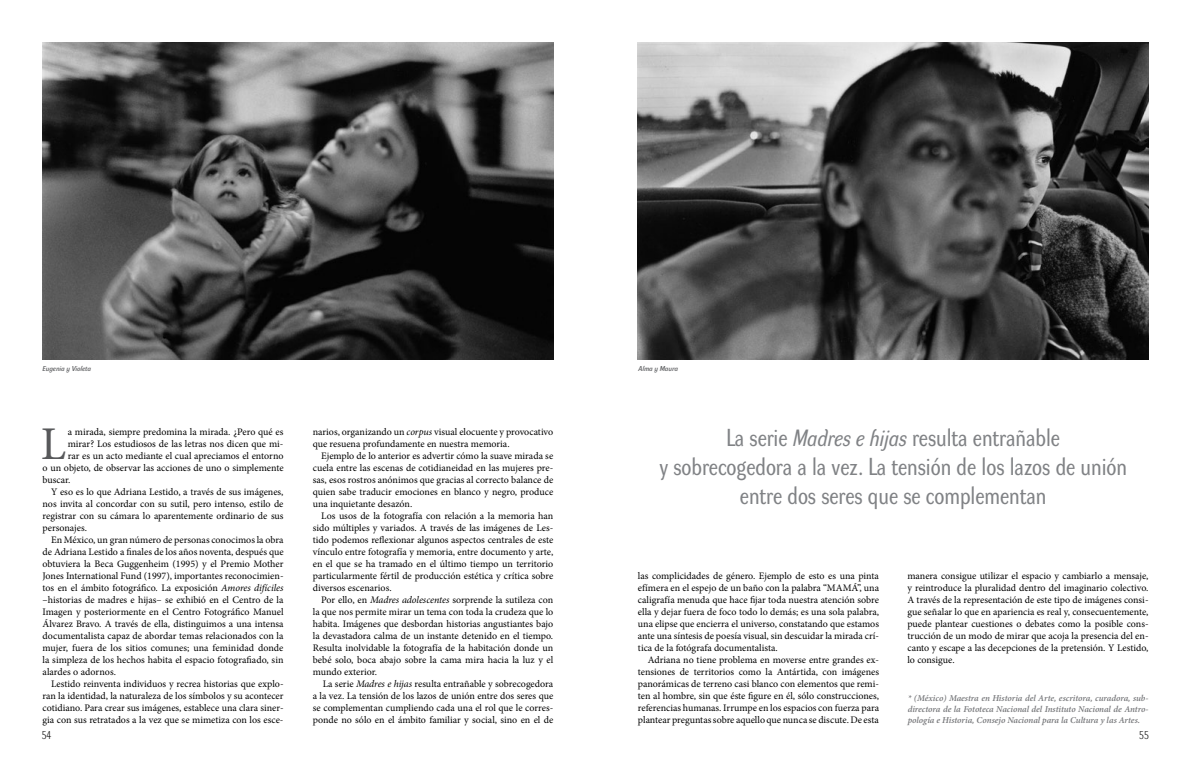
<style>
.page{position:relative;width:1191px;height:766px;background:#fff}
.page>*{position:absolute;margin:0;border:0;box-sizing:border-box;transform-origin:0 0}
.t1{font:46.9px "Minion Pro";color:#58595b}
.t2{font:24px/28.8px "Dynamo Rm Cs Regular Mid Cond";color:#808285;text-align:center}
.t3{font:condensed 11px "Dynamo Lm Cs Light Mid";color:#000}
.t4{font:10px/12px "Minion Pro";color:#000;text-align:justify}
.t5{font:italic 600 9px/11px "Minion Pro";letter-spacing:-.005em;color:#77787b;text-align:justify}
.t6{font:italic 600 7px "Dynamo D Cs";color:#636466}
.s1{font-style:italic}
.s2{font-family:"Dynamo Rm Cs Reg Mid Cond";font-style:italic;font-size:23px}
</style>
<div class="page">
<img style="left:638px;top:43px;width:510px;height:316px">
<img style="left:43px;top:43px;width:510px;height:316px">
<p class="t6" style="left:43px;top:364px;width:50px">Eugenia y Violeta</p>
<p class="t6" style="left:638px;top:364px;width:41px">Alma y Maura</p>
<h1 class="t1" style="left:41px;top:412px;width:27px">L</h1>
<p class="t4" style="left:68px;top:425px;width:217px">a mirada, siempre predomina la mirada. ¿Pero qué es</p>
<p class="t4" style="left:68px;top:437px;width:217px">mirar? Los estudiosos de las letras nos dicen que mi-</p>
<p class="t4" style="left:68px;top:449px;width:217px">rar es un acto mediante el cual apreciamos el entorno</p>
<p class="t4" style="left:43px;top:461px;width:242px">o un objeto, de observar las acciones de uno o simplemente</p>
<p class="t4" style="left:43px;top:473px;width:29px">buscar.</p>
<p class="t4" style="left:51px;top:485px;width:234px">Y eso es lo que Adriana Lestido, a través de sus imágenes,</p>
<p class="t4" style="left:43px;top:497px;width:242px">nos invita al concordar con su sutil, pero intenso, estilo de</p>
<p class="t4" style="left:43px;top:509px;width:242px">registrar con su cámara lo aparentemente ordinario de sus</p>
<p class="t4" style="left:43px;top:521px;width:46px">personajes.</p>
<p class="t4" style="left:51px;top:533px;width:234px">En México, un gran número de personas conocimos la obra</p>
<p class="t4" style="left:43px;top:545px;width:242px">de Adriana Lestido a finales de los años noventa, después que</p>
<p class="t4" style="left:43px;top:557px;width:242px">obtuviera la Beca Guggenheim (1995) y el Premio Mother</p>
<p class="t4" style="left:43px;top:569px;width:242px">Jones International Fund (1997), importantes reconocimien-</p>
<p class="t4" style="left:43px;top:581px;width:242px">tos en el ámbito fotográfico. La exposición <span class="s1">Amores difíciles</span></p>
<p class="t4" style="left:43px;top:593px;width:242px">–historias de madres e hijas– se exhibió en el Centro de la</p>
<p class="t4" style="left:43px;top:605px;width:242px">Imagen y posteriormente en el Centro Fotográfico Manuel</p>
<p class="t4" style="left:43px;top:617px;width:242px">Álvarez Bravo. A través de ella, distinguimos a una intensa</p>
<p class="t4" style="left:43px;top:629px;width:242px">documentalista capaz de abordar temas relacionados con la</p>
<p class="t4" style="left:43px;top:641px;width:242px">mujer, fuera de los sitios comunes; una feminidad donde</p>
<p class="t4" style="left:43px;top:653px;width:242px">la simpleza de los hechos habita el espacio fotografiado, sin</p>
<p class="t4" style="left:43px;top:665px;width:75px">alardes o adornos.</p>
<p class="t4" style="left:51px;top:677px;width:234px">Lestido reinventa individuos y recrea historias que explo-</p>
<p class="t4" style="left:43px;top:689px;width:242px">ran la identidad, la naturaleza de los símbolos y su acontecer</p>
<p class="t4" style="left:43px;top:701px;width:242px">cotidiano. Para crear sus imágenes, establece una clara siner-</p>
<p class="t4" style="left:43px;top:713px;width:242px">gia con sus retratados a la vez que se mimetiza con los esce-</p>
<p class="t4" style="left:313px;top:425px;width:242px">narios, organizando un <span class="s1">corpus</span> visual elocuente y provocativo que resuena profundamente en nuestra memoria.</p>
<p class="t4" style="left:313px;top:449px;width:242px;text-indent:8px">Ejemplo de lo anterior es advertir cómo la suave mirada se cuela entre las escenas de cotidianeidad en las mujeres pre&shy;sas, esos rostros anónimos que gracias al correcto balance de quien sabe traducir emociones en blanco y negro, produce una inquietante desazón.</p>
<p class="t4" style="left:313px;top:509px;width:242px;text-indent:8px">Los usos de la fotografía con relación a la memoria han sido múltiples y variados. A través de las imágenes de Les&shy;tido podemos reflexionar algunos aspectos centrales de este vínculo entre fotografía y memoria, entre documento y arte, en el que se ha tramado en el último tiempo un territorio particularmente fértil de producción estética y crítica sobre diversos escenarios.</p>
<p class="t4" style="left:313px;top:593px;width:242px;text-indent:8px">Por ello, en <span class="s1">Madres adolescentes</span> sorprende la sutileza con la que nos permite mirar un tema con toda la crudeza que lo habita. Imágenes que desbordan historias angustiantes bajo la devastadora calma de un instante detenido en el tiempo.<br>Resulta inolvidable la fotografía de la habitación donde un bebé solo, boca abajo sobre la cama mira hacia la luz y el mundo exterior.</p>
<p class="t4" style="left:313px;top:677px;width:242px;text-indent:10px">La serie <span class="s1">Madres e hijas</span> resulta entrañable y sobrecogedora a la vez. La tensión de los lazos de unión entre dos seres que se complementan cumpliendo cada una el rol que le corres&shy;ponde no sólo en el ámbito familiar y social, sino en el de</p>
<h2 class="t2" style="left:659px;top:423px;width:469px">La serie <span class="s2">Madres e hijas</span> resulta entrañable<br>y sobrecogedora a la vez. La tensión de los lazos de unión entre dos seres que se complementan</h2>
<p class="t4" style="left:638px;top:570px;width:243px">las complicidades de género. Ejemplo de esto es una pinta efímera en el espejo de un baño con la palabra “MAMÁ”, una caligrafía menuda que hace fijar toda nuestra atención sobre ella y dejar fuera de foco todo lo demás; es una sola palabra, una elipse que encierra el universo, constatando que estamos ante una síntesis de poesía visual, sin descuidar la mirada crí&shy;tica de la fotógrafa documentalista.</p>
<p class="t4" style="left:638px;top:654px;width:243px;text-indent:10px">Adriana no tiene problema en moverse entre grandes ex&shy;tensiones de territorios como la Antártida, con imágenes panorámicas de terreno casi blanco con elementos que remi&shy;ten al hombre, sin que éste figure en él, sólo construcciones, referencias humanas. Irrumpe en los espacios con fuerza para plantear preguntas sobre aquello que nunca se discute. De esta</p>
<p class="t4" style="left:907px;top:570px;width:243px">manera consigue utilizar el espacio y cambiarlo a mensaje, y reintroduce la pluralidad dentro del imaginario colectivo.<br>A través de la representación de este tipo de imágenes consi&shy;gue señalar lo que en apariencia es real y, consecuentemente, puede plantear cuestiones o debates como la posible cons&shy;trucción de un modo de mirar que acoja la presencia del en&shy;canto y escape a las decepciones de la pretensión. Y Lestido, lo consigue.</p>
<p class="t5" style="left:907px;top:692px;width:242px">* (México) Maestra en Historia del Arte, escritora, curadora, sub&shy;directora de la Fototeca Nacional del Instituto Nacional de Antro&shy;pología e Historia, Consejo Nacional para la Cultura y las Artes.</p>
<p class="t3" style="left:42px;top:729px;width:11px">54</p>
<p class="t3" style="left:1139px;top:729px;width:11px">55</p>
</div>
